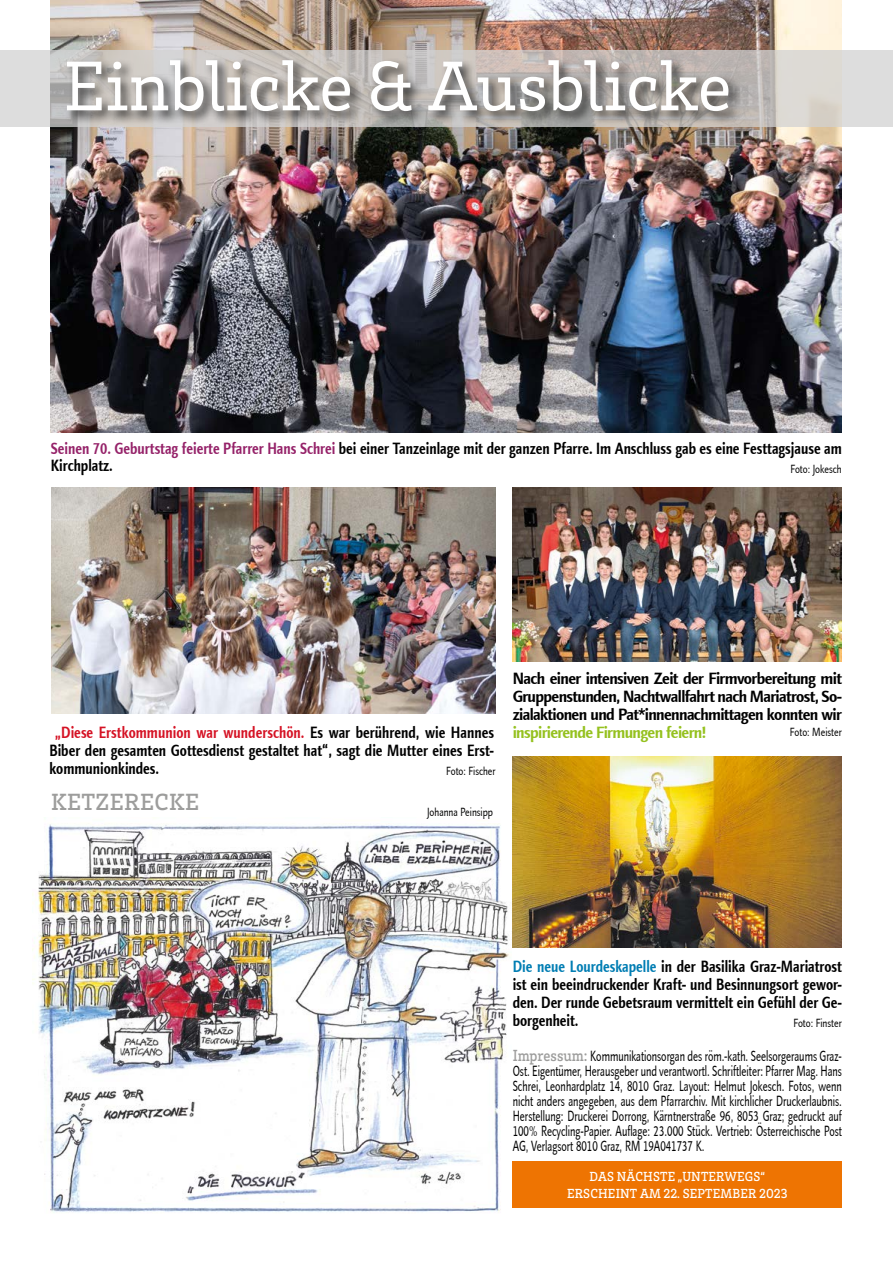
<style>
.page{position:relative;width:893px;height:1263px;background:#fff}
.page>*{position:absolute;margin:0;border:0;box-sizing:border-box;transform-origin:0 0}
.t1{font:72px "Brix Slab";color:#fff}
.t2{font:500 24px "Brix Slab";letter-spacing:.015em;color:#9d9d9c}
.t3{font:700 16.5px/18px "Linotype Finnegan";color:#000;text-align:justify;scale:.8 1}
.t4{font:700 16.5px/18px "Linotype Finnegan";color:#000;text-align:justify;scale:.93 1}
.t5{font:700 16.5px "Linotype Finnegan";letter-spacing:-.04em;color:#95c11f;scale:.93 1}
.t6{font:15px/15px "Linotype Finnegan";color:#000;text-align:justify;scale:.7 1}
.t7{font:500 13.5px/16.5px "Brix Slab";letter-spacing:.015em;color:#fff;text-align:center;scale:.95 1}
.t8{font:12px "Linotype Finnegan";color:#000;scale:.8 1}
.s1{color:#952269}
.s2{color:#d51224}
.s3{color:#007db3}
.s4{font-family:"Brix Slab";font-weight:500;font-size:16.5px;color:#9d9d9c}
</style>
<div class="page">
<img style="left:32px;top:824px;width:477px;height:389px">
<div style="left:513px;top:1161px;width:329px;height:47px;background:#ee7402"></div>
<img style="left:51px;top:0;width:791px;height:432px">
<svg style="left:0;top:50px;width:893px;height:76px;background:#d2cfcc"></svg>
<div style="left:64px;top:57px;width:680px;height:69px;background:#000;opacity:.75"></div>
<img style="left:51px;top:487px;width:445px;height:226px">
<img style="left:513px;top:487px;width:329px;height:174px">
<img style="left:513px;top:756px;width:329px;height:191px">
<h1 class="t1" style="left:64px;top:40px;width:670px">Einblicke &amp; Ausblicke</h1>
<p class="t3" style="left:51px;top:441px;width:990px;line-height:16.5px"><span class="s1">Seinen 70. Geburtstag feierte Pfarrer Hans Schrei</span> bei einer Tanzeinlage mit der ganzen Pfarre. Im Anschluss gab es eine Festtagsjause am<br>Kirchplatz.</p>
<p class="t8" style="left:790px;top:462px;width:66px">Foto: Jokesch</p>
<p class="t3" style="left:49px;top:724px;width:557px;text-indent:6px"><span class="s2">„Diese Erstkommunion war wunderschön.</span> Es war berührend, wie Hannes Biber den gesamten Gottesdienst gestaltet hat“, sagt die Mutter eines Erst&shy;kommunionkindes.</p>
<p class="t8" style="left:446px;top:764px;width:63px">Foto: Fischer</p>
<h2 class="t2" style="left:51px;top:786px;width:150px">KETZERECKE</h2>
<p class="t8" style="left:427px;top:804px;width:84px">Johanna Peinsipp</p>
<p class="t4" style="left:513px;top:670px;width:356px">Nach einer intensiven Zeit der Firmvorbereitung mit Gruppenstunden, Nachtwallfahrt nach Mariatrost, So&shy;zialaktionen und Pat*innennachmittagen konnten wir</p>
<p class="t5" style="left:513px;top:723px;width:209px">inspirierende Firmungen feiern!</p>
<p class="t8" style="left:790px;top:725px;width:66px">Foto: Meister</p>
<p class="t3" style="left:513px;top:958px;width:413px"><span class="s3">Die neue Lourdeskapelle</span> in der Basilika Graz-Mariatrost ist ein beeindruckender Kraft- und Besinnungsort gewor&shy;den. Der runde Gebetsraum vermittelt ein Gefühl der Ge&shy;borgenheit.</p>
<p class="t8" style="left:793px;top:1016px;width:62px">Foto: Finster</p>
<p class="t6" style="left:513px;top:1049px;width:472px"><span class="s4">Impressum:</span> Kommunikationsorgan des röm.-kath. Seelsorgeraums Graz-Ost. Eigentümer, Herausgeber und verantwortl. Schriftleiter: Pfarrer Mag. Hans Schrei, Leonhardplatz 14, 8010 Graz. Layout: Helmut Jokesch. Fotos, wenn nicht anders angegeben, aus dem Pfarrarchiv. Mit kirchlicher Druckerlaubnis.<br>Herstellung: Druckerei Dorrong, Kärntnerstraße 96, 8053 Graz; gedruckt auf 100% Recycling-Papier. Auflage: 23.000 Stück. Vertrieb: Österreichische Post AG, Verlagsort 8010 Graz, RM 19A041737 K.</p>
<p class="t7" style="left:567px;top:1168px;width:234px">DAS NÄCHSTE „UNTERWEGS“<br>ERSCHEINT AM 22. SEPTEMBER 2023</p>
</div>
